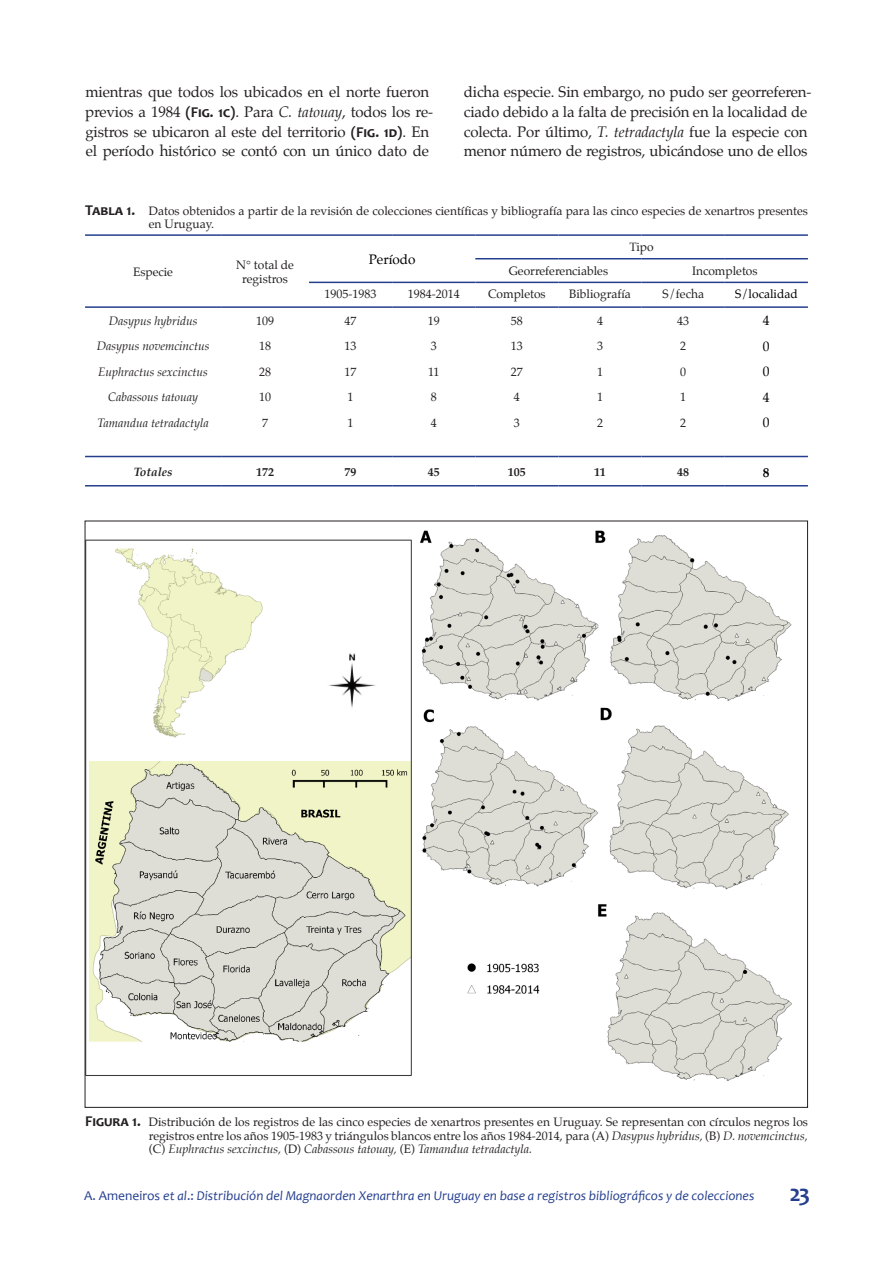
<style>
.page{position:relative;width:893px;height:1263px;background:#fff}
.page>*{position:absolute;margin:0;border:0;box-sizing:border-box;transform-origin:0 0}
.t1{font:700 24px "Candara";color:#253f8e}
.text_spanish{font:15px/19.6px "Palatino";letter-spacing:-.01em;color:#231f20}
.t2{font:italic 13.5px "Candara";color:#253f8e}
.table_text{font:13.5px "Palatino";color:#000}
.table_text-2{font:700 13.5px "Palatino";color:#000}
.figure___table_capti{font:12px/13.5px "Palatino";color:#231f20;text-align:justify}
.table_text-3{font:12px/14.4px "Palatino";color:#231f20;text-align:center}
.table_text-4{font:italic 12px "Palatino";color:#231f20}
.table_text-5{font:700 12px "Palatino";color:#231f20}
.table_text-6{font:12px "Palatino";color:#000}
.table_text-7{font:italic 700 12px "Palatino";color:#231f20}
.s1{font-family:"Candara";font-weight:700}
.s2{font-style:italic}
.s3{font-family:"Candara";font-weight:700;font-size:15px}
.s4{font-style:normal}
</style>
<div class="page">
<hr style="left:85px;top:234px;width:136px;height:2px;background:#253f8e">
<hr style="left:221px;top:234px;width:88px;height:2px;background:#253f8e">
<hr style="left:475px;top:234px;width:83px;height:2px;background:#253f8e">
<hr style="left:558px;top:234px;width:84px;height:2px;background:#253f8e">
<hr style="left:642px;top:234px;width:83px;height:2px;background:#253f8e">
<hr style="left:725px;top:234px;width:83px;height:2px;background:#253f8e">
<hr style="left:85px;top:485px;width:136px;height:1px;background:#253f8e">
<hr style="left:221px;top:485px;width:88px;height:1px;background:#253f8e">
<hr style="left:309px;top:485px;width:83px;height:1px;background:#253f8e">
<hr style="left:392px;top:485px;width:83px;height:1px;background:#253f8e">
<hr style="left:475px;top:485px;width:83px;height:1px;background:#253f8e">
<hr style="left:558px;top:485px;width:84px;height:1px;background:#253f8e">
<hr style="left:642px;top:485px;width:83px;height:1px;background:#253f8e">
<hr style="left:725px;top:485px;width:83px;height:1px;background:#253f8e">
<hr style="left:85px;top:306px;width:136px;height:2px;background:#253f8e">
<hr style="left:221px;top:306px;width:88px;height:2px;background:#253f8e">
<hr style="left:309px;top:306px;width:83px;height:2px;background:#253f8e">
<hr style="left:392px;top:306px;width:83px;height:2px;background:#253f8e">
<hr style="left:475px;top:306px;width:83px;height:2px;background:#253f8e">
<hr style="left:558px;top:306px;width:84px;height:2px;background:#253f8e">
<hr style="left:642px;top:306px;width:83px;height:2px;background:#253f8e">
<hr style="left:725px;top:306px;width:83px;height:2px;background:#253f8e">
<hr style="left:85px;top:456px;width:136px;height:1px;background:#253f8e">
<hr style="left:221px;top:456px;width:88px;height:1px;background:#253f8e">
<hr style="left:309px;top:456px;width:83px;height:1px;background:#253f8e">
<hr style="left:392px;top:456px;width:83px;height:1px;background:#253f8e">
<hr style="left:475px;top:456px;width:83px;height:1px;background:#253f8e">
<hr style="left:558px;top:456px;width:84px;height:1px;background:#253f8e">
<hr style="left:642px;top:456px;width:83px;height:1px;background:#253f8e">
<hr style="left:725px;top:456px;width:83px;height:1px;background:#253f8e">
<hr style="left:642px;top:258px;width:83px;height:1px;background:#253f8e">
<hr style="left:725px;top:258px;width:83px;height:1px;background:#253f8e">
<hr style="left:642px;top:282px;width:83px;height:1px;background:#253f8e">
<hr style="left:725px;top:282px;width:83px;height:1px;background:#253f8e">
<hr style="left:475px;top:258px;width:83px;height:1px;background:#253f8e">
<hr style="left:558px;top:258px;width:84px;height:1px;background:#253f8e">
<hr style="left:475px;top:282px;width:83px;height:1px;background:#253f8e">
<hr style="left:558px;top:282px;width:84px;height:1px;background:#253f8e">
<hr style="left:309px;top:234px;width:83px;height:2px;background:#253f8e">
<hr style="left:392px;top:234px;width:83px;height:2px;background:#253f8e">
<hr style="left:309px;top:282px;width:83px;height:1px;background:#253f8e">
<hr style="left:392px;top:282px;width:83px;height:1px;background:#253f8e">
<img style="left:87px;top:530px;width:705px;height:551px">
<p class="text_spanish" style="left:85px;top:82px;width:349px">mientras que todos los ubicados en el norte fueron previos a 1984 <span class="s1">(Fig. 1c)</span>. Para <span class="s2">C. tatouay</span>, todos los re&shy;gistros se ubicaron al este del territorio <span class="s1">(Fig. 1d)</span>. En el período histórico se contó con un único dato de</p>
<p class="text_spanish" style="left:464px;top:82px;width:349px">dicha especie. Sin embargo, no pudo ser georreferen&shy;ciado debido a la falta de precisión en la localidad de colecta. Por último, <span class="s2">T. tetradactyla</span> fue la especie con menor número de registros, ubicándose uno de ellos</p>
<p class="figure___table_capti" style="left:149px;top:204px;width:661px;text-indent:-64px"><span class="s3">Tabla 1.</span> Datos obtenidos a partir de la revisión de colecciones científicas y bibliografía para las cinco especies de xenartros presentes en Uruguay.</p>
<p class="table_text-3" style="left:133px;top:265px;width:41px">Especie</p>
<p class="table_text-3" style="left:236px;top:257px;width:59px">N° total de registros</p>
<p class="table_text-3" style="left:630px;top:240px;width:25px">Tipo</p>
<p class="table_text" style="left:369px;top:248px;width:48px">Período</p>
<p class="table_text-3" style="left:509px;top:263px;width:101px">Georreferenciables</p>
<p class="table_text-3" style="left:692px;top:263px;width:67px">Incompletos</p>
<p class="table_text-3" style="left:325px;top:287px;width:53px">1905-1983</p>
<p class="table_text-3" style="left:408px;top:287px;width:53px">1984-2014</p>
<p class="table_text-3" style="left:488px;top:287px;width:59px">Completos</p>
<p class="table_text-3" style="left:569px;top:287px;width:63px">Bibliografía</p>
<p class="table_text-3" style="left:662px;top:287px;width:43px">S/fecha</p>
<p class="table_text-6" style="left:735px;top:284px;width:64px">S/localidad</p>
<p class="table_text-4" style="left:109px;top:311px;width:90px">Dasypus hybridus</p>
<p class="table_text-3" style="left:256px;top:313px;width:19px">109</p>
<p class="table_text-3" style="left:345px;top:313px;width:13px">47</p>
<p class="table_text-3" style="left:428px;top:313px;width:13px">19</p>
<p class="table_text-3" style="left:511px;top:313px;width:13px">58</p>
<p class="table_text-3" style="left:597px;top:313px;width:7px">4</p>
<p class="table_text-3" style="left:677px;top:313px;width:13px">43</p>
<p class="table_text" style="left:763px;top:310px;width:8px">4</p>
<p class="table_text-4" style="left:97px;top:337px;width:114px">Dasypus novemcinctus</p>
<p class="table_text-3" style="left:259px;top:339px;width:13px">18</p>
<p class="table_text-3" style="left:345px;top:339px;width:13px">13</p>
<p class="table_text-3" style="left:431px;top:339px;width:7px">3</p>
<p class="table_text-3" style="left:511px;top:339px;width:13px">13</p>
<p class="table_text-3" style="left:597px;top:339px;width:7px">3</p>
<p class="table_text-3" style="left:680px;top:339px;width:7px">2</p>
<p class="table_text" style="left:763px;top:335px;width:8px">0</p>
<p class="table_text-4" style="left:98px;top:362px;width:111px">Euphractus sexcinctus</p>
<p class="table_text-3" style="left:259px;top:364px;width:13px">28</p>
<p class="table_text-3" style="left:345px;top:364px;width:13px">17</p>
<p class="table_text-3" style="left:428px;top:364px;width:13px">11</p>
<p class="table_text-3" style="left:511px;top:364px;width:13px">27</p>
<p class="table_text-3" style="left:597px;top:364px;width:7px">1</p>
<p class="table_text-3" style="left:680px;top:364px;width:7px">0</p>
<p class="table_text" style="left:763px;top:361px;width:8px">0</p>
<p class="table_text-4" style="left:108px;top:388px;width:91px">Cabassous tatouay</p>
<p class="table_text-3" style="left:259px;top:390px;width:13px">10</p>
<p class="table_text-3" style="left:348px;top:390px;width:7px">1</p>
<p class="table_text-3" style="left:431px;top:390px;width:7px">8</p>
<p class="table_text-3" style="left:514px;top:390px;width:7px">4</p>
<p class="table_text-3" style="left:597px;top:390px;width:7px">1</p>
<p class="table_text-3" style="left:680px;top:390px;width:7px">1</p>
<p class="table_text" style="left:763px;top:386px;width:8px">4</p>
<p class="table_text-4" style="left:97px;top:413px;width:113px">Tamandua tetradactyla</p>
<p class="table_text-3" style="left:262px;top:415px;width:7px">7</p>
<p class="table_text-3" style="left:348px;top:415px;width:7px">1</p>
<p class="table_text-3" style="left:431px;top:415px;width:7px">4</p>
<p class="table_text-3" style="left:514px;top:415px;width:7px">3</p>
<p class="table_text-3" style="left:597px;top:415px;width:7px">2</p>
<p class="table_text-3" style="left:680px;top:415px;width:7px">2</p>
<p class="table_text" style="left:763px;top:412px;width:8px">0</p>
<p class="table_text-7" style="left:134px;top:462px;width:40px">Totales</p>
<p class="table_text-5" style="left:256px;top:462px;width:19px">172</p>
<p class="table_text-5" style="left:345px;top:462px;width:13px">79</p>
<p class="table_text-5" style="left:428px;top:462px;width:13px">45</p>
<p class="table_text-5" style="left:508px;top:462px;width:19px">105</p>
<p class="table_text-5" style="left:594px;top:462px;width:13px">11</p>
<p class="table_text-5" style="left:677px;top:462px;width:13px">48</p>
<p class="table_text-2" style="left:763px;top:461px;width:8px">8</p>
<p class="figure___table_capti" style="left:149px;top:1115px;width:661px;text-indent:-64px"><span class="s3">Figura 1.</span> Distribución de los registros de las cinco especies de xenartros presentes en Uruguay. Se representan con círculos negros los registros entre los años 1905-1983 y triángulos blancos entre los años 1984-2014, para (A) <span class="s2">Dasypus hybridus,</span> (B) <span class="s2">D. novemcinctus, </span>(C) <span class="s2">Euphractus sexcinctus,</span> (D) <span class="s2">Cabassous tatouay,</span> (E) <span class="s2">Tamandua tetradactyla.</span></p>
<p class="t2" style="left:84px;top:1188px;width:672px"><span class="s4">A. Ameneiros</span> et al<span class="s4">.:</span> Distribución del Magnaorden Xenarthra en Uruguay en base a registros bibliográficos y de colecciones</p>
<h1 class="t1" style="left:789px;top:1178px;width:22px">23</h1>
</div>
